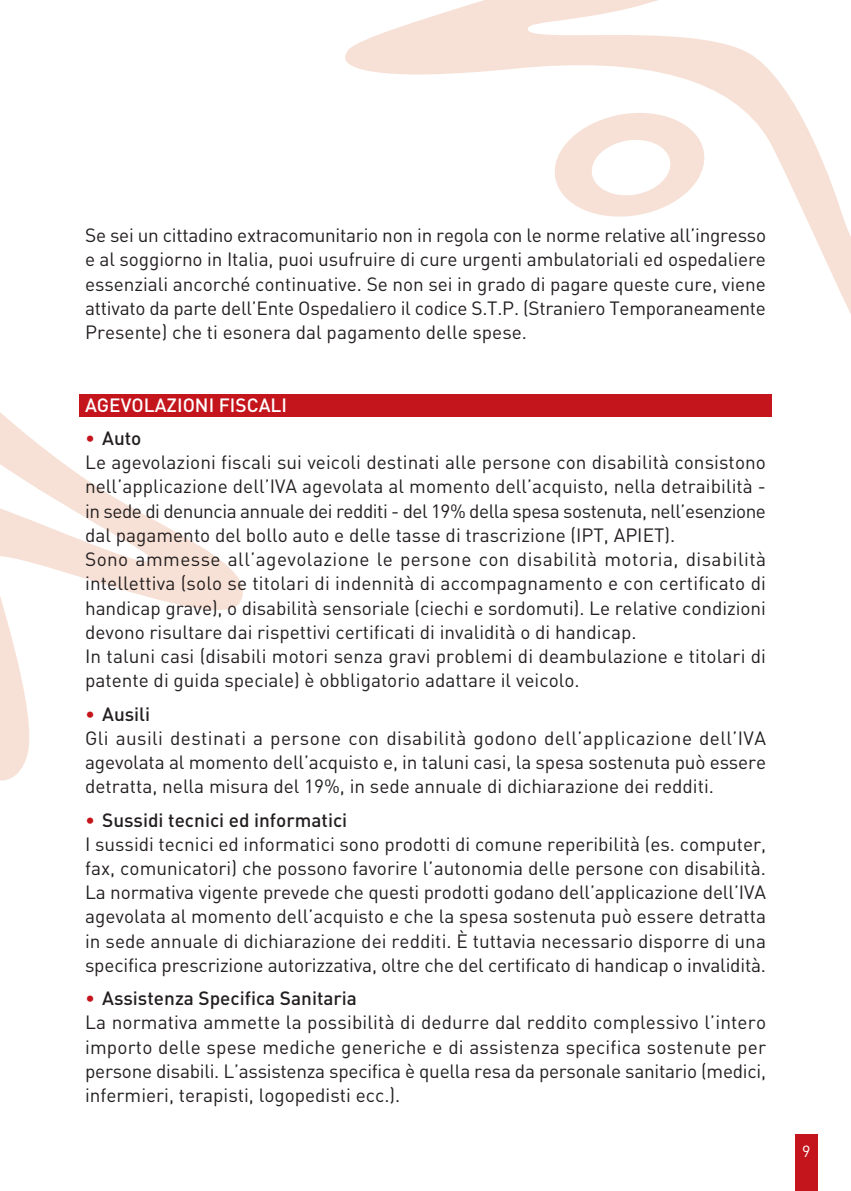
<style>
.page{position:relative;width:851px;height:1191px;background:#fff}
.page>*{position:absolute;margin:0;border:0;box-sizing:border-box;transform-origin:0 0}
.t1{font:19px/24.2px "DIN";color:#231f20}
.t2{font:500 19px "DIN";color:#fff}
.t3{font:16px "DIN";color:#fff}
.s1{color:#c4151c}
.s2{font-weight:500}
</style>
<div class="page">
<svg style="left:0;top:412px;width:261px;height:369px"></svg>
<svg style="left:345px;top:0;width:505px;height:312px"></svg>
<div style="left:79px;top:394px;width:692px;height:22px;background:#c4151c"></div>
<div style="left:794px;top:1134px;width:23px;height:57px;background:#c4151c"></div>
<p class="t1" style="left:85px;top:225px;width:682px;text-align:justify">Se sei un cittadino extracomunitario non in regola con le norme relative all’ingresso e al soggiorno in Italia, puoi usufruire di cure urgenti ambulatoriali ed ospedaliere essenziali ancorché continuative. Se non sei in grado di pagare queste cure, viene attivato da parte dell’Ente Ospedaliero il codice S.T.P. (Straniero Temporaneamente Presente) che ti esonera dal pagamento delle spese.</p>
<p class="t2" style="left:85px;top:398px;width:203px">AGEVOLAZIONI FISCALI</p>
<p class="t1" style="left:85px;top:428px;width:682px"><span class="s1">•</span> <span class="s2">Auto<br></span>Le agevolazioni fiscali sui veicoli destinati alle persone con disabilità consistono nell’applicazione dell’IVA agevolata al momento dell’acquisto, nella detraibilità - in sede di denuncia annuale dei redditi - del 19% della spesa sostenuta, nell’esenzione dal pagamento del bollo auto e delle tasse di trascrizione (IPT, APIET).<br>Sono ammesse all’agevolazione le persone con disabilità motoria, disabilità intellettiva (solo se titolari di indennità di accompagnamento e con certificato di handicap grave), o disabilità sensoriale (ciechi e sordomuti). Le relative condizioni devono risultare dai rispettivi certificati di invalidità o di handicap.<br>In taluni casi (disabili motori senza gravi problemi di deambulazione e titolari di patente di guida speciale) è obbligatorio adattare il veicolo.</p>
<p class="t1" style="left:85px;top:704px;width:682px"><span class="s1">•</span> <span class="s2">Ausili<br></span>Gli ausili destinati a persone con disabilità godono dell’applicazione dell’IVA agevolata al momento dell’acquisto e, in taluni casi, la spesa sostenuta può essere detratta, nella misura del 19%, in sede annuale di dichiarazione dei redditi.</p>
<p class="t1" style="left:85px;top:810px;width:682px"><span class="s1">•</span> <span class="s2">Sussidi tecnici ed informatici<br></span>I sussidi tecnici ed informatici sono prodotti di comune reperibilità (es. computer, fax, comunicatori) che possono favorire l’autonomia delle persone con disabilità.<br>La normativa vigente prevede che questi prodotti godano dell’applicazione dell’IVA agevolata al momento dell’acquisto e che la spesa sostenuta può essere detratta in sede annuale di dichiarazione dei redditi. È tuttavia necessario disporre di una specifica prescrizione autorizzativa, oltre che del certificato di handicap o invalidità.</p>
<p class="t1" style="left:85px;top:988px;width:682px"><span class="s1">•</span> <span class="s2">Assistenza Specifica Sanitaria<br></span>La normativa ammette la possibilità di dedurre dal reddito complessivo l’intero importo delle spese mediche generiche e di assistenza specifica sostenute per persone disabili. L’assistenza specifica è quella resa da personale sanitario (medici, infermieri, terapisti, logopedisti ecc.).</p>
<p class="t3" style="left:802px;top:1146px;width:10px">9</p>
</div>
